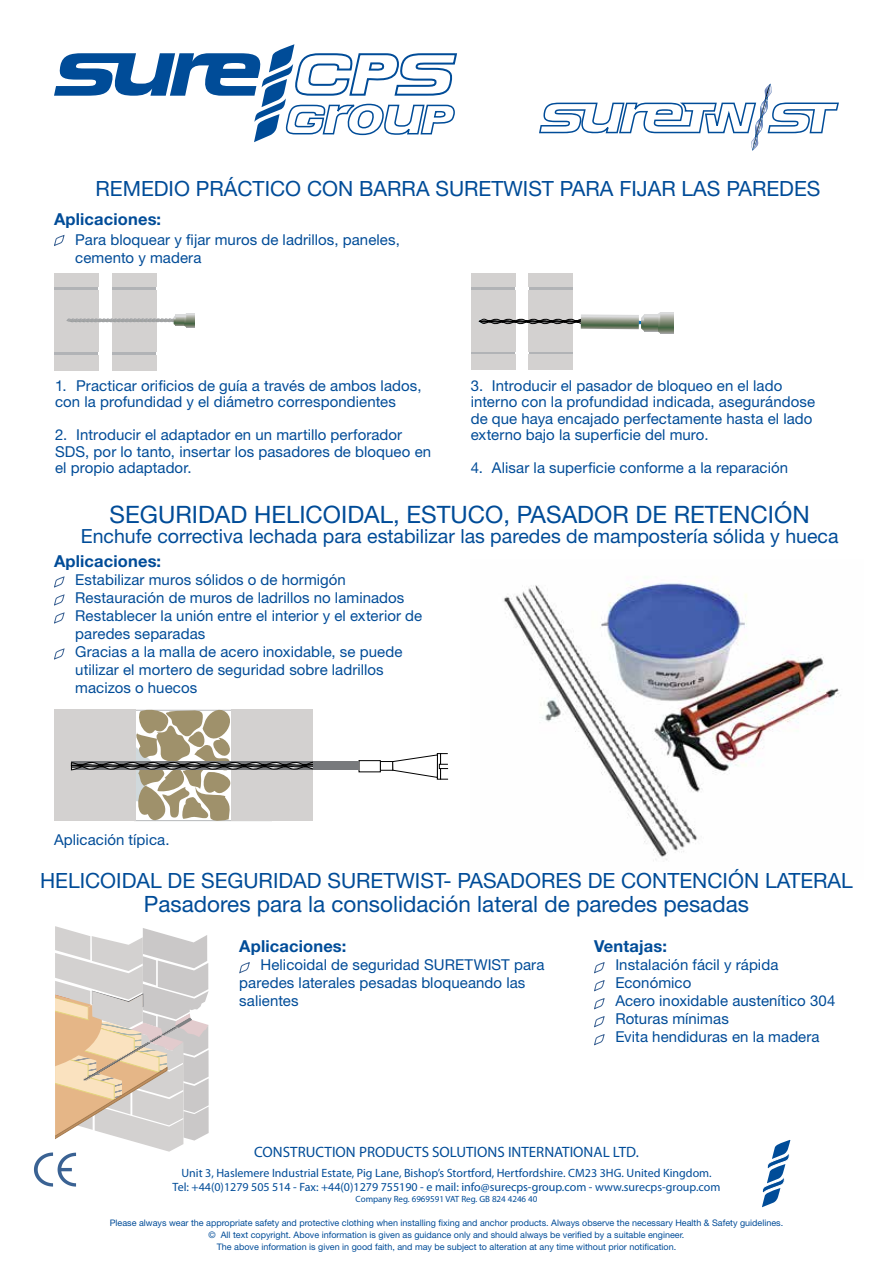
<style>
.page{position:relative;width:893px;height:1263px;background:#fff}
.page>*{position:absolute;margin:0;border:0;box-sizing:border-box;transform-origin:0 0}
.t1{font:24px "Helvetica Neue LT Std";color:#004c98}
.t2{font:22.5px "Helvetica Neue LT Std";color:#004c98}
.t3{font:21px "Helvetica Neue LT Std";color:#004c98}
.t4{font:19.5px "Helvetica Neue LT Std";color:#004c98}
.t5{font:700 16.5px "Helvetica Neue LT Std";letter-spacing:.01em;color:#004c98}
.t6{font:15px/18px "Helvetica Neue LT Std";letter-spacing:.005em;color:#004c98}
.t7{font:15px "Helvetica Neue";color:#004c98}
.t8{font:12px/14.4px "Helvetica Neue";color:#004c98;text-align:center}
.t9{font:9px/12px "Helvetica Neue LT Std";color:#004c98;text-align:center}
.t10{font:9px "Helvetica Neue";color:#004c98}
</style>
<div class="page">
<svg style="left:539px;top:84px;width:300px;height:67px"></svg>
<img style="left:504px;top:583px;width:337px;height:278px">
<svg style="left:54px;top:235px;width:10px;height:11px"></svg>
<svg style="left:54px;top:577px;width:10px;height:10px"></svg>
<svg style="left:54px;top:595px;width:10px;height:10px"></svg>
<svg style="left:54px;top:613px;width:10px;height:10px"></svg>
<svg style="left:54px;top:649px;width:10px;height:10px"></svg>
<svg style="left:529px;top:286px;width:43px;height:69px"></svg>
<div style="left:528px;top:273px;width:45px;height:13px;background:#d3d1d0"></div>
<div style="left:528px;top:355px;width:45px;height:15px;background:#d3d1d0"></div>
<div style="left:528px;top:290px;width:45px;height:61px;background:#d3d1d0"></div>
<svg style="left:471px;top:286px;width:43px;height:69px"></svg>
<div style="left:471px;top:273px;width:44px;height:13px;background:#d3d1d0"></div>
<div style="left:471px;top:355px;width:44px;height:15px;background:#d3d1d0"></div>
<div style="left:471px;top:290px;width:44px;height:61px;background:#d3d1d0"></div>
<svg style="left:660px;top:312px;width:13px;height:21px"></svg>
<svg style="left:657px;top:312px;width:3px;height:21px"></svg>
<svg style="left:649px;top:314px;width:8px;height:17px"></svg>
<svg style="left:479px;top:314px;width:170px;height:17px"></svg>
<div style="left:112px;top:276px;width:44px;height:84px;background:#b1b3b6"></div>
<div style="left:112px;top:273px;width:44px;height:13px;background:#d3d1d0"></div>
<div style="left:112px;top:355px;width:44px;height:15px;background:#d3d1d0"></div>
<div style="left:112px;top:290px;width:44px;height:62px;background:#d3d1d0"></div>
<div style="left:55px;top:276px;width:43px;height:84px;background:#b1b3b6"></div>
<div style="left:54px;top:273px;width:45px;height:13px;background:#d3d1d0"></div>
<div style="left:54px;top:355px;width:45px;height:15px;background:#d3d1d0"></div>
<div style="left:54px;top:290px;width:45px;height:62px;background:#d3d1d0"></div>
<svg style="left:67px;top:313px;width:127px;height:14px"></svg>
<div style="left:54px;top:710px;width:82px;height:111px;background:#d3d1d0"></div>
<div style="left:380px;top:761px;width:13px;height:9px;background:#fff;border:1px solid #000"></div>
<div style="left:440px;top:753px;width:8px;height:26px;border:1px solid #000"></div>
<svg style="left:392px;top:754px;width:56px;height:24px"></svg>
<div style="left:439px;top:764px;width:9px;height:5px;border:1px solid #000"></div>
<div style="left:359px;top:760px;width:22px;height:12px;background:#fff;border:1px solid #000"></div>
<svg style="left:71px;top:710px;width:242px;height:111px"></svg>
<div style="left:313px;top:761px;width:46px;height:9px;background:#787a7d"></div>
<svg style="left:34px;top:926px;width:175px;height:260px"></svg>
<svg style="left:239px;top:963px;width:11px;height:10px"></svg>
<svg style="left:594px;top:963px;width:10px;height:10px"></svg>
<svg style="left:594px;top:981px;width:10px;height:10px"></svg>
<svg style="left:594px;top:999px;width:10px;height:10px"></svg>
<svg style="left:594px;top:1017px;width:10px;height:10px"></svg>
<svg style="left:594px;top:1035px;width:10px;height:10px"></svg>
<svg style="left:762px;top:1140px;width:29px;height:68px"></svg>
<svg style="left:54px;top:44px;width:403px;height:98px"></svg>
<h3 class="t3" style="left:96px;top:176px;width:726px">REMEDIO PRÁCTICO CON BARRA SURETWIST PARA FIJAR LAS PAREDES</h3>
<p class="t5" style="left:54px;top:209px;width:109px">Aplicaciones:</p>
<p class="t6" style="left:75px;top:230px;width:326px">Para bloquear y fijar muros de ladrillos, paneles, cemento y madera</p>
<p class="t6" style="left:55px;top:377px;width:368px;line-height:16.5px">1. Practicar orificios de guía a través de ambos lados, con la profundidad y el diámetro correspondientes</p>
<p class="t6" style="left:55px;top:426px;width:378px;line-height:16.5px">2. Introducir el adaptador en un martillo perforador<br>SDS, por lo tanto, insertar los pasadores de bloqueo en el propio adaptador.</p>
<p class="t6" style="left:471px;top:377px;width:346px;line-height:16.5px">3. Introducir el pasador de bloqueo en el lado interno con la profundidad indicada, asegurándose de que haya encajado perfectamente hasta el lado externo bajo la superficie del muro.</p>
<p class="t6" style="left:471px;top:459px;width:319px">4. Alisar la superficie conforme a la reparación</p>
<h1 class="t1" style="left:110px;top:501px;width:702px">SEGURIDAD HELICOIDAL, ESTUCO, PASADOR DE RETENCIÓN</h1>
<h3 class="t4" style="left:81px;top:524px;width:759px">Enchufe correctiva lechada para estabilizar las paredes de mampostería sólida y hueca</h3>
<p class="t5" style="left:54px;top:550px;width:109px">Aplicaciones:</p>
<p class="t6" style="left:75px;top:570px;width:348px">Estabilizar muros sólidos o de hormigón Restauración de muros de ladrillos no laminados Restablecer la unión entre el interior y el exterior de paredes separadas<br>Gracias a la malla de acero inoxidable, se puede utilizar el mortero de seguridad sobre ladrillos macizos o huecos</p>
<p class="t6" style="left:54px;top:830px;width:117px">Aplicación típica.</p>
<h3 class="t3" style="left:40px;top:868px;width:814px">HELICOIDAL DE SEGURIDAD SURETWIST- PASADORES DE CONTENCIÓN LATERAL</h3>
<h2 class="t2" style="left:144px;top:891px;width:607px">Pasadores para la consolidación lateral de paredes pesadas</h2>
<p class="t5" style="left:239px;top:936px;width:109px">Aplicaciones:</p>
<p class="t6" style="left:239px;top:956px;width:307px;text-indent:21px">Helicoidal de seguridad SURETWIST para paredes laterales pesadas bloqueando las salientes</p>
<p class="t5" style="left:594px;top:936px;width:74px">Ventajas:</p>
<p class="t6" style="left:615px;top:956px;width:221px">Instalación fácil y rápida<br>Económico<br>Acero inoxidable austenítico 304<br>Roturas mínimas<br>Evita hendiduras en la madera</p>
<p class="t7" style="left:254px;top:1143px;width:386px">CONSTRUCTION PRODUCTS SOLUTIONS INTERNATIONAL LTD.</p>
<p class="t8" style="left:173px;top:1165px;width:549px">Unit 3, Haslemere Industrial Estate, Pig Lane, Bishop’s Stortford, Hertfordshire. CM23 3HG. United Kingdom.<br>Tel: +44(0)1279 505 514 - Fax: +44(0)1279 755190 - e mail: info@surecps-group.com - www.surecps-group.com</p>
<p class="t10" style="left:356px;top:1193px;width:183px">Company Reg. 6969591 VAT Reg. GB 824 4246 40</p>
<p class="t9" style="left:110px;top:1216px;width:675px">Please always wear the appropriate safety and protective clothing when installing fixing and anchor products. Always observe the necessary Health &amp; Safety guidelines. © All text copyright. Above information is given as guidance only and should always be verified by a suitable engineer.<br>The above information is given in good faith, and may be subject to alteration at any time without prior notification.</p>
</div>
